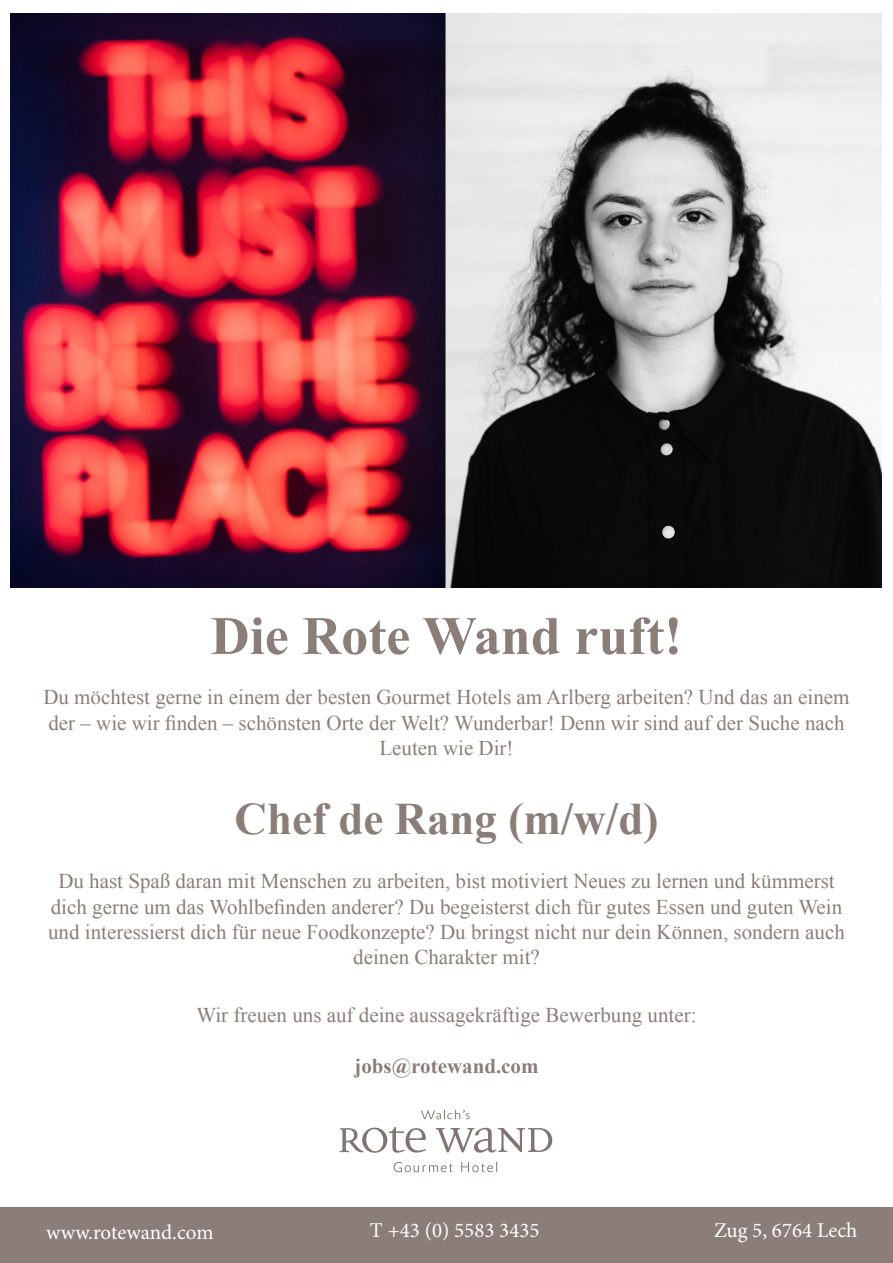
<style>
.page{position:relative;width:893px;height:1263px;background:#fff}
.page>*{position:absolute;margin:0;border:0;box-sizing:border-box;transform-origin:0 0}
.t1{font:700 54px "Times New Roman";color:#8b7d78}
.t2{font:700 45px "Times New Roman";color:#8b7d78}
.t3{font:21px/25.2px "Times New Roman";color:#8b7d78;text-align:center}
.t4{font:21px "Minion Pro";color:#fff}
.t5{font:700 21px "Times New Roman";color:#8b7d78}
</style>
<div class="page">
<img style="left:11px;top:13px;width:871px;height:574px">
<svg style="left:340px;top:1110px;width:213px;height:62px"></svg>
<div style="left:0;top:1208px;width:893px;height:55px;background:#8b7d78"></div>
<p class="t1" style="left:211px;top:598px;width:473px">Die Rote Wand ruft!</p>
<p class="t3" style="left:43px;top:684px;width:808px">Du möchtest gerne in einem der besten Gourmet Hotels am Arlberg arbeiten? Und das an einem der – wie wir finden – schönsten Orte der Welt? Wunderbar! Denn wir sind auf der Suche nach<br>Leuten wie Dir!</p>
<p class="t2" style="left:235px;top:788px;width:425px">Chef de Rang (m/w/d)</p>
<p class="t3" style="left:48px;top:868px;width:798px">Du hast Spaß daran mit Menschen zu arbeiten, bist motiviert Neues zu lernen und kümmerst dich gerne um das Wohlbefinden anderer? Du begeisterst dich für gutes Essen und guten Wein und interessierst dich für neue Foodkonzepte? Du bringst nicht nur dein Können, sondern auch deinen Charakter mit?</p>
<p class="t3" style="left:196px;top:1002px;width:502px">Wir freuen uns auf deine aussagekräftige Bewerbung unter:</p>
<p class="t5" style="left:354px;top:1051px;width:186px">jobs@rotewand.com</p>
<p class="t4" style="left:46px;top:1218px;width:169px">www.rotewand.com</p>
<p class="t4" style="left:370px;top:1216px;width:171px">T +43 (0) 5583 3435</p>
<p class="t4" style="left:714px;top:1216px;width:145px">Zug 5, 6764 Lech</p>
</div>
